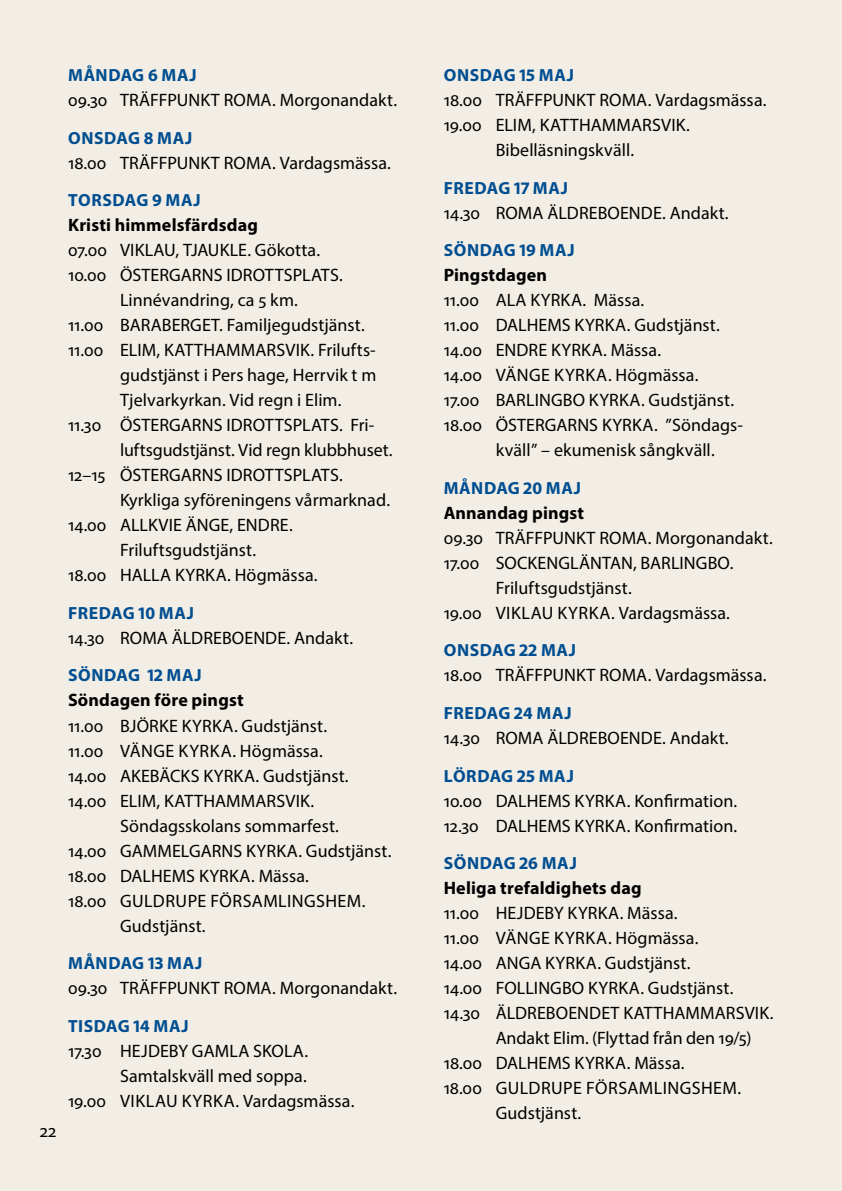
<style>
.page{position:relative;width:842px;height:1191px;background:#f2eee5}
.page>*{position:absolute;margin:0;border:0;box-sizing:border-box;transform-origin:0 0}
.t1{font:18.4px "Myriad Pro";color:#000}
.t2{font:18px/25px "Myriad Pro";letter-spacing:.005em;color:#000}
.t3{font:700 18px "Myriad Pro";letter-spacing:.01em;color:#000}
.t4{font:18px "Myriad Pro";letter-spacing:.025em;color:#000}
.t5{font:700 17.6px "Myriad Pro";letter-spacing:.03em;color:#004e91}
</style>
<div class="page">
<p class="t1" style="left:40px;top:1119px;width:18px">22</p>
<p class="t5" style="left:68px;top:64px;width:130px">MÅNDAG 6 MAJ</p>
<p class="t2" style="left:68px;top:87px;width:331px">09.30 TRÄFFPUNKT ROMA. Morgonandakt.</p>
<p class="t5" style="left:68px;top:126px;width:126px">ONSDAG 8 MAJ</p>
<p class="t2" style="left:68px;top:150px;width:324px">18.00 TRÄFFPUNKT ROMA. Vardagsmässa.</p>
<p class="t5" style="left:68px;top:189px;width:134px">TORSDAG 9 MAJ</p>
<p class="t3" style="left:68px;top:213px;width:191px">Kristi himmelsfärdsdag</p>
<p class="t2" style="left:68px;top:237px;width:254px">07.00 VIKLAU, TJAUKLE. Gökotta.</p>
<p class="t2" style="left:68px;top:262px;width:276px">10.00 ÖSTERGARNS IDROTTSPLATS.</p>
<p class="t2" style="left:120px;top:287px;width:179px">Linnévandring, ca 5 km.</p>
<p class="t2" style="left:68px;top:312px;width:298px">11.00 BARABERGET. Familjegudstjänst.</p>
<p class="t2" style="left:68px;top:337px;width:309px">11.00 ELIM, KATTHAMMARSVIK. Frilufts-</p>
<p class="t2" style="left:120px;top:362px;width:258px">gudstjänst i Pers hage, Herrvik t m</p>
<p class="t2" style="left:120px;top:387px;width:223px">Tjelvarkyrkan. Vid regn i Elim.</p>
<p class="t2" style="left:68px;top:412px;width:308px">11.30 ÖSTERGARNS IDROTTSPLATS. Fri-</p>
<p class="t2" style="left:120px;top:437px;width:274px">luftsgudstjänst. Vid regn klubbhuset.</p>
<p class="t2" style="left:68px;top:462px;width:276px">12–15 ÖSTERGARNS IDROTTSPLATS.</p>
<p class="t2" style="left:120px;top:487px;width:272px">Kyrkliga syföreningens vårmarknad.</p>
<p class="t2" style="left:68px;top:512px;width:226px">14.00 ALLKVIE ÄNGE, ENDRE.</p>
<p class="t2" style="left:120px;top:537px;width:138px">Friluftsgudstjänst.</p>
<p class="t2" style="left:68px;top:562px;width:251px">18.00 HALLA KYRKA. Högmässa.</p>
<p class="t5" style="left:68px;top:601px;width:127px">FREDAG 10 MAJ</p>
<p class="t2" style="left:68px;top:625px;width:287px">14.30 ROMA ÄLDREBOENDE. Andakt.</p>
<p class="t5" style="left:68px;top:664px;width:135px">SÖNDAG 12 MAJ</p>
<p class="t3" style="left:68px;top:688px;width:177px">Söndagen före pingst</p>
<p class="t2" style="left:68px;top:712px;width:282px">11.00 BJÖRKE KYRKA. Gudstjänst.<br>11.00 VÄNGE KYRKA. Högmässa.<br>14.00 AKEBÄCKS KYRKA. Gudstjänst.<br>14.00 ELIM, KATTHAMMARSVIK.</p>
<p class="t2" style="left:120px;top:812px;width:220px">Söndagsskolans sommarfest.</p>
<p class="t2" style="left:68px;top:837px;width:325px">14.00 GAMMELGARNS KYRKA. Gudstjänst.</p>
<p class="t2" style="left:68px;top:862px;width:242px">18.00 DALHEMS KYRKA. Mässa.</p>
<p class="t4" style="left:68px;top:889px;width:299px">18.00 GULDRUPE FÖRSAMLINGSHEM.</p>
<p class="t2" style="left:120px;top:912px;width:87px">Gudstjänst.</p>
<p class="t5" style="left:68px;top:951px;width:136px">MÅNDAG 13 MAJ</p>
<p class="t2" style="left:68px;top:975px;width:331px">09.30 TRÄFFPUNKT ROMA. Morgonandakt.</p>
<p class="t5" style="left:68px;top:1014px;width:122px">TISDAG 14 MAJ</p>
<p class="t2" style="left:68px;top:1037px;width:242px">17.30 HEJDEBY GAMLA SKOLA.</p>
<p class="t2" style="left:120px;top:1062px;width:188px">Samtalskväll med soppa.</p>
<p class="t2" style="left:68px;top:1087px;width:288px">19.00 VIKLAU KYRKA. Vardagsmässa.</p>
<p class="t5" style="left:444px;top:64px;width:132px">ONSDAG 15 MAJ</p>
<p class="t2" style="left:444px;top:87px;width:324px">18.00 TRÄFFPUNKT ROMA. Vardagsmässa.</p>
<p class="t2" style="left:444px;top:112px;width:248px">19.00 ELIM, KATTHAMMARSVIK.</p>
<p class="t2" style="left:496px;top:137px;width:140px">Bibelläsningskväll.</p>
<p class="t5" style="left:444px;top:176px;width:126px">FREDAG 17 MAJ</p>
<p class="t2" style="left:444px;top:200px;width:287px">14.30 ROMA ÄLDREBOENDE. Andakt.</p>
<p class="t5" style="left:444px;top:239px;width:132px">SÖNDAG 19 MAJ</p>
<p class="t3" style="left:444px;top:263px;width:105px">Pingstdagen</p>
<p class="t2" style="left:444px;top:287px;width:202px">11.00 ALA KYRKA. Mässa.</p>
<p class="t2" style="left:444px;top:312px;width:278px">11.00 DALHEMS KYRKA. Gudstjänst.</p>
<p class="t2" style="left:444px;top:337px;width:219px">14.00 ENDRE KYRKA. Mässa.</p>
<p class="t2" style="left:444px;top:362px;width:256px">14.00 VÄNGE KYRKA. Högmässa.</p>
<p class="t2" style="left:444px;top:387px;width:292px">17.00 BARLINGBO KYRKA. Gudstjänst.</p>
<p class="t2" style="left:444px;top:412px;width:301px">18.00 ÖSTERGARNS KYRKA. ”Söndags-</p>
<p class="t2" style="left:496px;top:437px;width:221px">kväll” – ekumenisk sångkväll.</p>
<p class="t5" style="left:444px;top:476px;width:139px">MÅNDAG 20 MAJ</p>
<p class="t3" style="left:444px;top:501px;width:142px">Annandag pingst</p>
<p class="t2" style="left:444px;top:525px;width:331px">09.30 TRÄFFPUNKT ROMA. Morgonandakt.</p>
<p class="t2" style="left:444px;top:550px;width:291px">17.00 SOCKENGLÄNTAN, BARLINGBO.</p>
<p class="t2" style="left:496px;top:575px;width:138px">Friluftsgudstjänst.</p>
<p class="t2" style="left:444px;top:600px;width:288px">19.00 VIKLAU KYRKA. Vardagsmässa.</p>
<p class="t5" style="left:444px;top:639px;width:134px">ONSDAG 22 MAJ</p>
<p class="t2" style="left:444px;top:662px;width:324px">18.00 TRÄFFPUNKT ROMA. Vardagsmässa.</p>
<p class="t5" style="left:444px;top:701px;width:129px">FREDAG 24 MAJ</p>
<p class="t2" style="left:444px;top:725px;width:287px">14.30 ROMA ÄLDREBOENDE. Andakt.</p>
<p class="t5" style="left:444px;top:764px;width:132px">LÖRDAG 25 MAJ</p>
<p class="t2" style="left:444px;top:787px;width:295px">10.00 DALHEMS KYRKA. Konfirmation.<br>12.30 DALHEMS KYRKA. Konfirmation.</p>
<p class="t5" style="left:444px;top:851px;width:135px">SÖNDAG 26 MAJ</p>
<p class="t3" style="left:444px;top:876px;width:199px">Heliga trefaldighets dag</p>
<p class="t2" style="left:444px;top:900px;width:235px">11.00 HEJDEBY KYRKA. Mässa.</p>
<p class="t2" style="left:444px;top:925px;width:256px">11.00 VÄNGE KYRKA. Högmässa.</p>
<p class="t2" style="left:444px;top:950px;width:248px">14.00 ANGA KYRKA. Gudstjänst.</p>
<p class="t2" style="left:444px;top:975px;width:291px">14.00 FOLLINGBO KYRKA. Gudstjänst.</p>
<p class="t2" style="left:444px;top:1000px;width:331px">14.30 ÄLDREBOENDET KATTHAMMARSVIK.</p>
<p class="t2" style="left:496px;top:1025px;width:257px">Andakt Elim. (Flyttad från den 19/5)</p>
<p class="t2" style="left:444px;top:1050px;width:242px">18.00 DALHEMS KYRKA. Mässa.</p>
<p class="t4" style="left:444px;top:1077px;width:299px">18.00 GULDRUPE FÖRSAMLINGSHEM.</p>
<p class="t2" style="left:496px;top:1100px;width:87px">Gudstjänst.</p>
</div>
